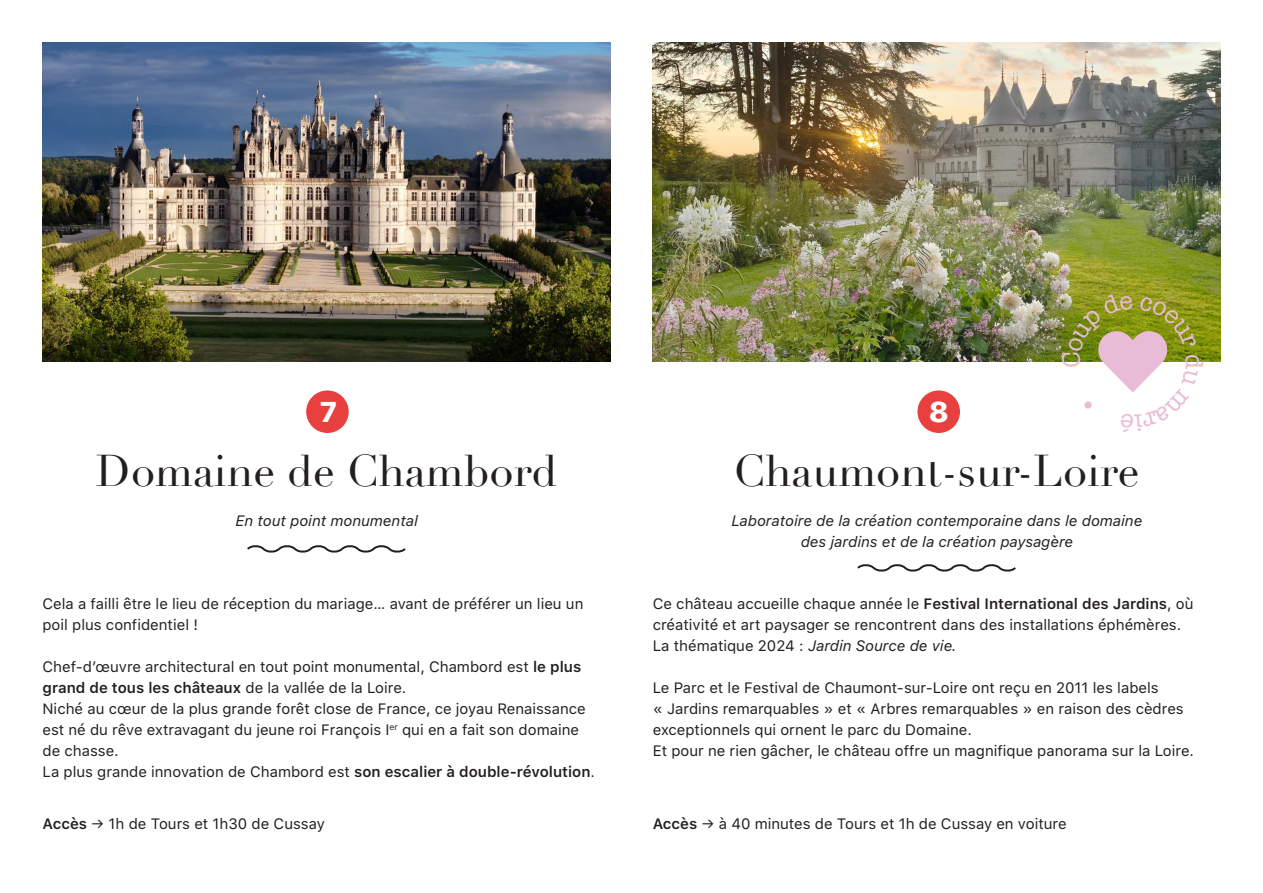
<style>
.page{position:relative;width:1263px;height:893px;background:#fff}
.page>*{position:absolute;margin:0;border:0;box-sizing:border-box;transform-origin:0 0}
.t1{font:43.5px "Didot";color:#231f20}
.t2{font:800 28.5px "SFUI Display";color:#fff}
.t3{font:25.65px "American Typewriter";color:#e8bcd6}
.t4{font:15px/21px "SFUI Text";color:#231f20}
.t5{font:italic 15px/21px "SFUI Text";color:#231f20;text-align:center}
.s1{font-weight:600}
.s2{font-style:normal}
</style>
<div class="page">
<img style="left:43px;top:43px;width:567px;height:319px">
<img style="left:653px;top:43px;width:567px;height:319px">
<svg style="left:247px;top:545px;width:159px;height:8px"></svg>
<svg style="left:857px;top:564px;width:159px;height:8px"></svg>
<div style="left:306px;top:390px;width:43px;height:43px;background:#e8403e;border-radius:50%"></div>
<div style="left:917px;top:390px;width:43px;height:43px;background:#e8403e;border-radius:50%"></div>
<svg style="left:1062px;top:293px;width:136px;height:100px"></svg>
<p class="t2" style="left:320px;top:395px;width:18px">7</p>
<p class="t2" style="left:929px;top:395px;width:21px">8</p>
<p class="t1" style="left:96px;top:444px;width:463px">Domaine de Chambord</p>
<p class="t1" style="left:734px;top:444px;width:407px">Chaumont-sur-Loire</p>
<p class="t5" style="left:235px;top:509px;width:184px">En tout point monumental</p>
<p class="t5" style="left:731px;top:509px;width:412px">Laboratoire de la création contemporaine dans le domaine des jardins et de la création paysagère</p>
<p class="t3" style="left:1214px;top:354px;width:17px;rotate:90deg">d</p>
<p class="t4" style="left:43px;top:594px;width:542px">Cela a failli être le lieu de réception du mariage… avant de préférer un lieu un poil plus confidentiel !</p>
<p class="t4" style="left:43px;top:657px;width:540px">Chef-d’œuvre architectural en tout point monumental, Chambord est <span class="s1">le plus grand de tous les châteaux</span> de la vallée de la Loire.</p>
<p class="t4" style="left:43px;top:699px;width:545px">Niché au cœur de la plus grande forêt close de France, ce joyau Renaissance est né du rêve extravagant du jeune roi François I<sup>er</sup> qui en a fait son domaine de chasse.</p>
<p class="t4" style="left:43px;top:762px;width:554px">La plus grande innovation de Chambord est <span class="s1">son escalier à double-révolution</span>.</p>
<p class="t4" style="left:653px;top:594px;width:542px">Ce château accueille chaque année le <span class="s1">Festival International des Jardins</span>, où créativité et art paysager se rencontrent dans des installations éphémères.</p>
<p class="t5" style="left:653px;top:634px;width:305px"><span class="s2">La thématique 2024 :</span> Jardin Source de vie.</p>
<p class="t4" style="left:653px;top:678px;width:533px">Le Parc et le Festival de Chaumont-sur-Loire ont reçu en 2011 les labels<br>« Jardins remarquables » et « Arbres remarquables » en raison des cèdres exceptionnels qui ornent le parc du Domaine.</p>
<p class="t4" style="left:653px;top:741px;width:543px">Et pour ne rien gâcher, le château offre un magnifique panorama sur la Loire.</p>
<p class="t4" style="left:43px;top:814px;width:284px"><span class="s1">Accès</span> → 1h de Tours et 1h30 de Cussay</p>
<p class="t4" style="left:653px;top:814px;width:415px"><span class="s1">Accès</span> → à 40 minutes de Tours et 1h de Cussay en voiture</p>
</div>
